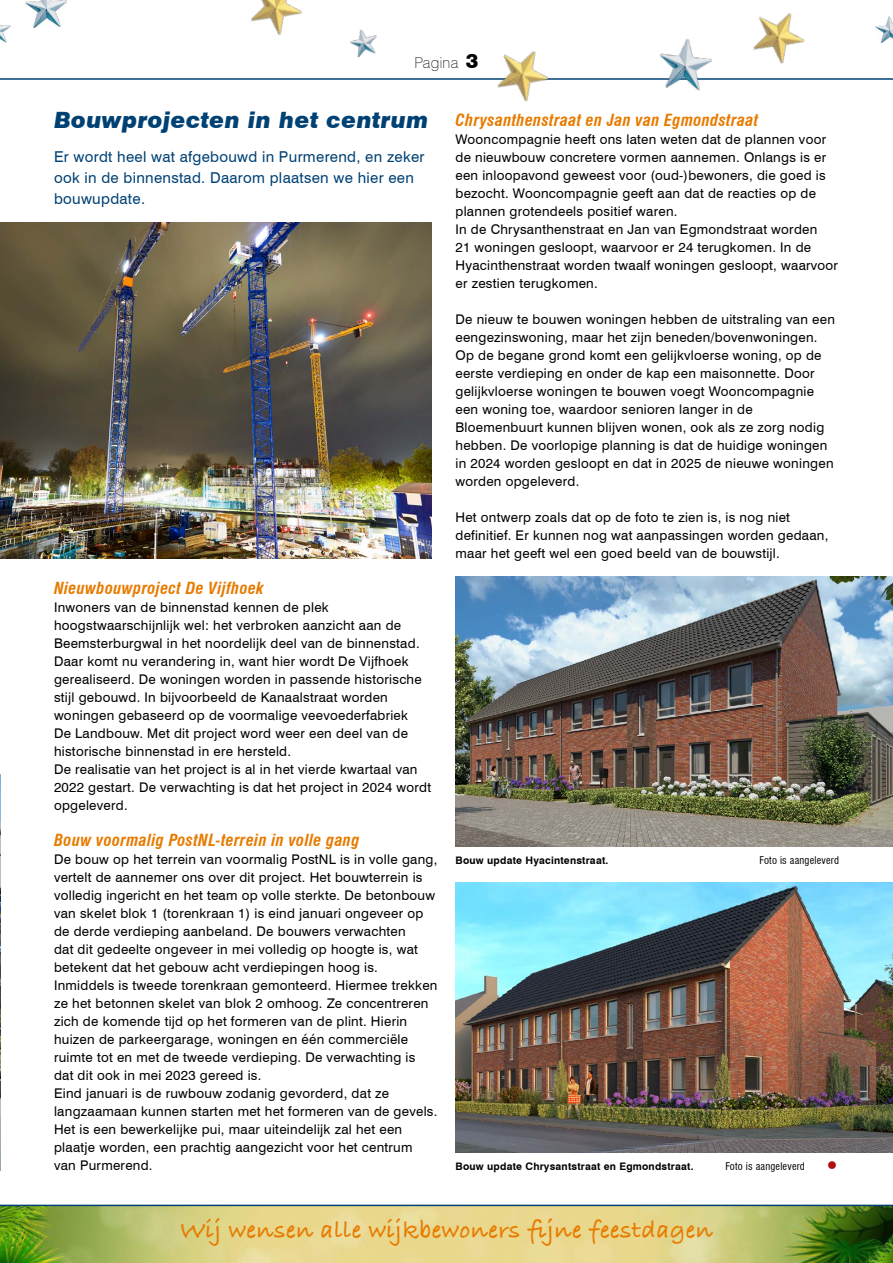
<style>
.page{position:relative;width:893px;height:1263px;background:#fff}
.page>*{position:absolute;margin:0;border:0;box-sizing:border-box;transform-origin:0 0}
.t1{font:700 25.35px "Bradley Hand ITCTT";letter-spacing:.02em;color:#e77b00}
.t2{font:italic 900 22.5px "Swiss 721 BT";letter-spacing:.02em;color:#004174}
.t3{font:italic 700 condensed 16.35px "Swiss 721 BT";letter-spacing:.02em;color:#e77b00}
.t4{font:15px/21px "Swiss 721 BT";letter-spacing:.02em;color:#004174}
.t5{font:100 15px "Swiss 721 BT";letter-spacing:.02em;color:#000}
.t6{font:13.35px/18px "Swiss 721 BT";letter-spacing:.02em;color:#000}
.t7{font:13.35px "Wingdings";color:#b20e10}
.t8{font:700 10.35px "Swiss 721 BT";letter-spacing:.02em;color:#000}
.t9{font:condensed 10.35px "Swiss 721 BT";letter-spacing:.02em;color:#000}
.s1{font-family:"Swiss 721 BT Black No 2";font-weight:400;font-size:18px}
</style>
<div class="page">
<img style="left:0;top:1206px;width:893px;height:57px">
<hr style="left:0;top:78px;width:893px;height:2px;background:#004174">
<hr style="left:0;top:1205px;width:893px;height:1px;background:#004174">
<img style="left:350px;top:29px;width:27px;height:29px">
<img style="left:876px;top:16px;width:17px;height:27px">
<img style="left:26px;top:0;width:40px;height:27px">
<img style="left:656px;top:39px;width:58px;height:52px">
<img style="left:251px;top:0;width:51px;height:35px">
<img style="left:488px;top:51px;width:70px;height:51px">
<img style="left:753px;top:13px;width:52px;height:51px">
<img style="left:0;top:25px;width:10px;height:18px">
<img style="left:0;top:774px;width:1px;height:396px">
<img style="left:455px;top:882px;width:438px;height:270px">
<img style="left:0;top:223px;width:431px;height:335px">
<img style="left:455px;top:576px;width:438px;height:270px">
<p class="t5" style="left:414px;top:53px;width:66px">Pagina <span class="s1">3</span></p>
<h2 class="t2" style="left:54px;top:106px;width:376px">Bouwprojecten in het centrum</h2>
<p class="t4" style="left:54px;top:146px;width:372px">Er wordt heel wat afgebouwd in Purmerend, en zeker ook in de binnenstad. Daarom plaatsen we hier een bouwupdate.</p>
<p class="t3" style="left:54px;top:578px;width:211px">Nieuwbouwproject De Vijfhoek</p>
<p class="t6" style="left:54px;top:598px;width:379px">Inwoners van de binnenstad kennen de plek hoogstwaarschijnlijk wel: het verbroken aanzicht aan de Beemsterburgwal in het noordelijk deel van de binnenstad.<br>Daar komt nu verandering in, want hier wordt De Vijfhoek gerealiseerd. De woningen worden in passende historische stijl gebouwd. In bijvoorbeeld de Kanaalstraat worden woningen gebaseerd op de voormalige veevoederfabriek<br>De Landbouw. Met dit project word weer een deel van de historische binnenstad in ere hersteld.<br>De realisatie van het project is al in het vierde kwartaal van 2022 gestart. De verwachting is dat het project in 2024 wordt opgeleverd.</p>
<p class="t3" style="left:54px;top:830px;width:307px">Bouw voormalig PostNL-terrein in volle gang</p>
<p class="t6" style="left:54px;top:850px;width:385px">De bouw op het terrein van voormalig PostNL is in volle gang, vertelt de aannemer ons over dit project. Het bouwterrein is volledig ingericht en het team op volle sterkte. De betonbouw van skelet blok 1 (torenkraan 1) is eind januari ongeveer op de derde verdieping aanbeland. De bouwers verwachten<br>dat dit gedeelte ongeveer in mei volledig op hoogte is, wat betekent dat het gebouw acht verdiepingen hoog is.<br>Inmiddels is tweede torenkraan gemonteerd. Hiermee trekken ze het betonnen skelet van blok 2 omhoog. Ze concentreren zich de komende tijd op het formeren van de plint. Hierin huizen de parkeergarage, woningen en één commerciële ruimte tot en met de tweede verdieping. De verwachting is dat dit ook in mei 2023 gereed is.<br>Eind januari is de ruwbouw zodanig gevorderd, dat ze langzaamaan kunnen starten met het formeren van de gevels.<br>Het is een bewerkelijke pui, maar uiteindelijk zal het een plaatje worden, een prachtig aangezicht voor het centrum van Purmerend.</p>
<p class="t3" style="left:455px;top:110px;width:304px">Chrysanthenstraat en Jan van Egmondstraat</p>
<p class="t6" style="left:455px;top:130px;width:384px">Wooncompagnie heeft ons laten weten dat de plannen voor de nieuwbouw concretere vormen aannemen. Onlangs is er een inloopavond geweest voor (oud-)bewoners, die goed is bezocht. Wooncompagnie geeft aan dat de reacties op de plannen grotendeels positief waren.<br>In de Chrysanthenstraat en Jan van Egmondstraat worden<br>21 woningen gesloopt, waarvoor er 24 terugkomen. In de Hyacinthenstraat worden twaalf woningen gesloopt, waarvoor er zestien terugkomen.</p>
<p class="t6" style="left:455px;top:310px;width:381px">De nieuw te bouwen woningen hebben de uitstraling van een eengezinswoning, maar het zijn beneden/bovenwoningen.<br>Op de begane grond komt een gelijkvloerse woning, op de eerste verdieping en onder de kap een maisonnette. Door gelijkvloerse woningen te bouwen voegt Wooncompagnie een woning toe, waardoor senioren langer in de Bloemenbuurt kunnen blijven wonen, ook als ze zorg nodig hebben. De voorlopige planning is dat de huidige woningen in 2024 worden gesloopt en dat in 2025 de nieuwe woningen worden opgeleverd.</p>
<p class="t6" style="left:455px;top:508px;width:374px">Het ontwerp zoals dat op de foto te zien is, is nog niet definitief. Er kunnen nog wat aanpassingen worden gedaan, maar het geeft wel een goed beeld van de bouwstijl.</p>
<p class="t8" style="left:455px;top:854px;width:154px">Bouw update Hyacintenstraat.</p>
<p class="t9" style="left:760px;top:854px;width:81px">Foto is aangeleverd</p>
<p class="t8" style="left:455px;top:1160px;width:240px">Bouw update Chrysantstraat en Egmondstraat.</p>
<p class="t9" style="left:725px;top:1160px;width:81px">Foto is aangeleverd</p>
<p class="t7" style="left:827px;top:1158px;width:11px">●</p>
<h1 class="t1" style="left:180px;top:1210px;width:534px">Wij wensen alle wijkbewoners fijne feestdagen</h1>
</div>
